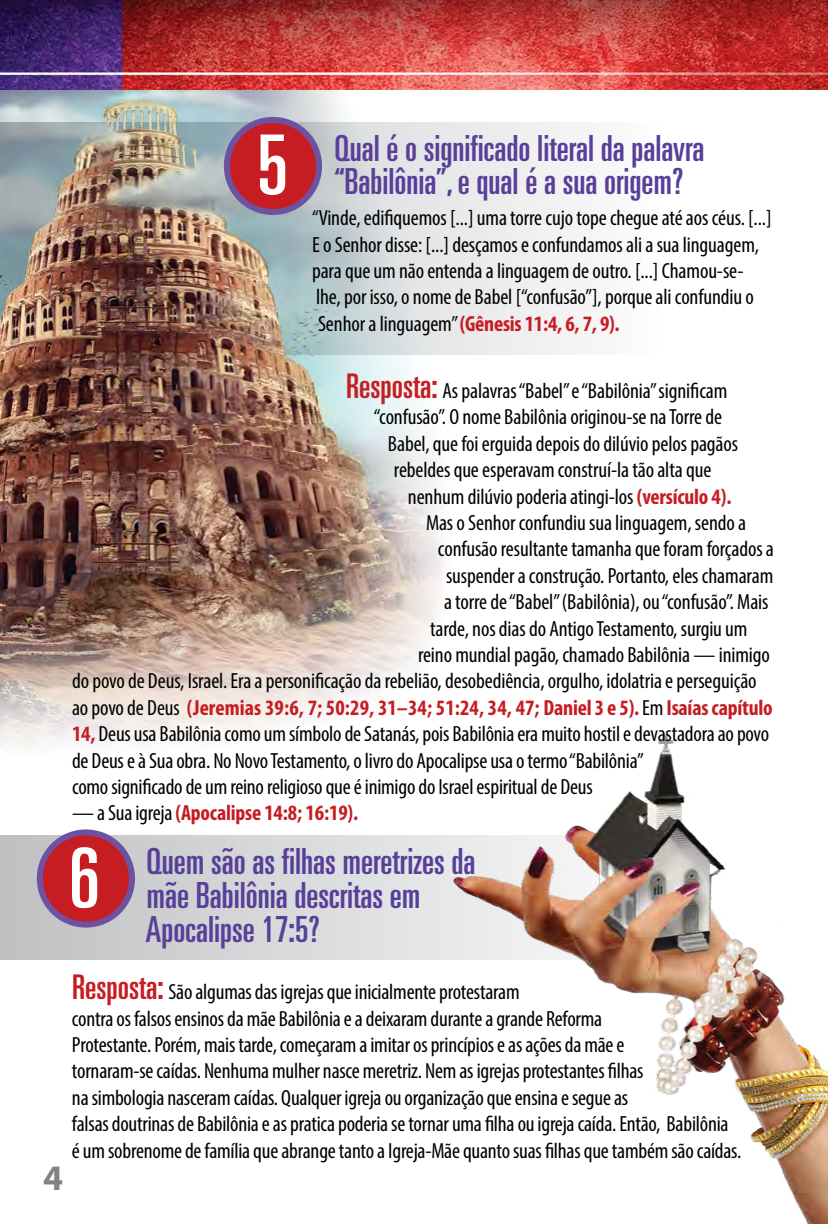
<style>
.page{position:relative;width:828px;height:1224px;background:#fff}
.page>*{position:absolute;margin:0;border:0;box-sizing:border-box;transform-origin:0 0}
.t1{font:ultra-condensed 83px "Univers";color:#fff}
.t2{font:ultra-condensed 36px/34px "Univers";color:#583f99}
.t3{font:700 36px "Myriad Pro";color:#808285}
.t4{font:condensed 22px/26.4px "Myriad Pro";letter-spacing:-.01em;color:#000}
.t5{font:700 condensed 22px "Myriad Pro";letter-spacing:-.01em;color:#c61d23}
.s1{font-weight:700;color:#c61d23}
.s2{font-family:"Univers";font-stretch:ultra-condensed;font-size:34px;color:#c61d23}
.s3{font-weight:400;color:#000}
</style>
<div class="page">
<hr style="left:827px;top:123px;width:1px;height:98px;background:#bcbec0">
<hr style="left:827px;top:424px;width:1px;height:312px;background:#bcbec0">
<img style="left:0;top:90px;width:458px;height:657px">
<svg style="left:0;top:835px;width:403px;height:125px;background:#d1d2d4"></svg>
<div style="left:40px;top:832px;width:92px;height:93px;background:#c61d23;border-radius:50%"></div>
<div style="left:37px;top:829px;width:98px;height:99px;border:6px solid #6e52a2;border-radius:50%"></div>
<img style="left:0;top:123px;width:582px;height:231px">
<div style="left:227px;top:120px;width:92px;height:92px;background:#c61d23;border-radius:50%"></div>
<div style="left:224px;top:117px;width:98px;height:98px;border:6px solid #6e52a2;border-radius:50%"></div>
<img style="left:0;top:0;width:828px;height:90px">
<img style="left:403px;top:425px;width:425px;height:799px">
<h2 class="t3" style="left:43px;top:1155px;width:21px">4</h2>
<h1 class="t1" style="left:257px;top:118px;width:32px">5</h1>
<h2 class="t2" style="left:334px;top:131px;width:372px">Qual é o significado literal da palavra “Babilônia”, e qual é a sua origem?</h2>
<p class="t4" style="left:312px;top:204px;width:461px">“Vinde, edifiquemos [...] uma torre cujo tope chegue até aos céus. [...] E o Senhor disse: [...] desçamos e confundamos ali a sua linguagem, para que um não entenda a linguagem de outro. [...] Chamou-se&shy;lhe, por isso, o nome de Babel [“confusão”], porque ali confundiu o Senhor a linguagem” <span class="s1">(Gênesis 11:4, 6, 7, 9).</span></p>
<p class="t4" style="left:346px;top:377px;width:383px"><span class="s2">Resposta:</span> As palavras “Babel” e “Babilônia” significam</p>
<p class="t4" style="left:374px;top:404px;width:350px">“confusão”. O nome Babilônia originou-se na Torre de</p>
<p class="t4" style="left:388px;top:430px;width:352px">Babel, que foi erguida depois do dilúvio pelos pagãos</p>
<p class="t4" style="left:394px;top:456px;width:319px">rebeldes que esperavam construí-la tão alta que</p>
<p class="t4" style="left:408px;top:483px;width:325px">nenhum dilúvio poderia atingi-los <span class="s1">(versículo 4).</span></p>
<p class="t4" style="left:426px;top:509px;width:322px">Mas o Senhor confundiu sua linguagem, sendo a</p>
<p class="t4" style="left:438px;top:536px;width:337px">confusão resultante tamanha que foram forçados a</p>
<p class="t4" style="left:446px;top:562px;width:329px">suspender a construção. Portanto, eles chamaram</p>
<p class="t4" style="left:444px;top:588px;width:326px">a torre de “Babel” (Babilônia), ou “confusão”. Mais</p>
<p class="t4" style="left:430px;top:615px;width:319px">tarde, nos dias do Antigo Testamento, surgiu um</p>
<p class="t4" style="left:418px;top:641px;width:353px">reino mundial pagão, chamado Babilônia — inimigo</p>
<p class="t4" style="left:72px;top:668px;width:686px">do povo de Deus, Israel. Era a personificação da rebelião, desobediência, orgulho, idolatria e perseguição</p>
<p class="t5" style="left:72px;top:694px;width:702px"><span class="s3">ao povo de Deus</span> (Jeremias 39:6, 7; 50:29, 31–34; 51:24, 34, 47; Daniel 3 e 5). <span class="s3">Em</span> Isaías capítulo</p>
<p class="t4" style="left:72px;top:720px;width:699px"><span class="s1">14,</span> Deus usa Babilônia como um símbolo de Satanás, pois Babilônia era muito hostil e devastadora ao povo</p>
<p class="t4" style="left:72px;top:747px;width:573px">de Deus e à Sua obra. No Novo Testamento, o livro do Apocalipse usa o termo “Babilônia”</p>
<p class="t4" style="left:72px;top:773px;width:522px">como significado de um reino religioso que é inimigo do Israel espiritual de Deus</p>
<p class="t5" style="left:72px;top:799px;width:288px"><span class="s3">— a Sua igreja</span> (Apocalipse 14:8; 16:19).</p>
<h1 class="t1" style="left:69px;top:831px;width:32px">6</h1>
<h2 class="t2" style="left:146px;top:844px;width:331px">Quem são as filhas meretrizes da mãe Babilônia descritas em<br>Apocalipse 17:5?</h2>
<p class="t4" style="left:72px;top:978px;width:671px"><span class="s2">Resposta:</span> São algumas das igrejas que inicialmente protestaram<br>contra os falsos ensinos da mãe Babilônia e a deixaram durante a grande Reforma<br>Protestante. Porém, mais tarde, começaram a imitar os princípios e as ações da mãe e<br>tornaram-se caídas. Nenhuma mulher nasce meretriz. Nem as igrejas protestantes filhas<br>na simbologia nasceram caídas. Qualquer igreja ou organização que ensina e segue as<br>falsas doutrinas de Babilônia e as pratica poderia se tornar uma filha ou igreja caída. Então, Babilônia é um sobrenome de família que abrange tanto a Igreja-Mãe quanto suas filhas que também são caídas.</p>
</div>
